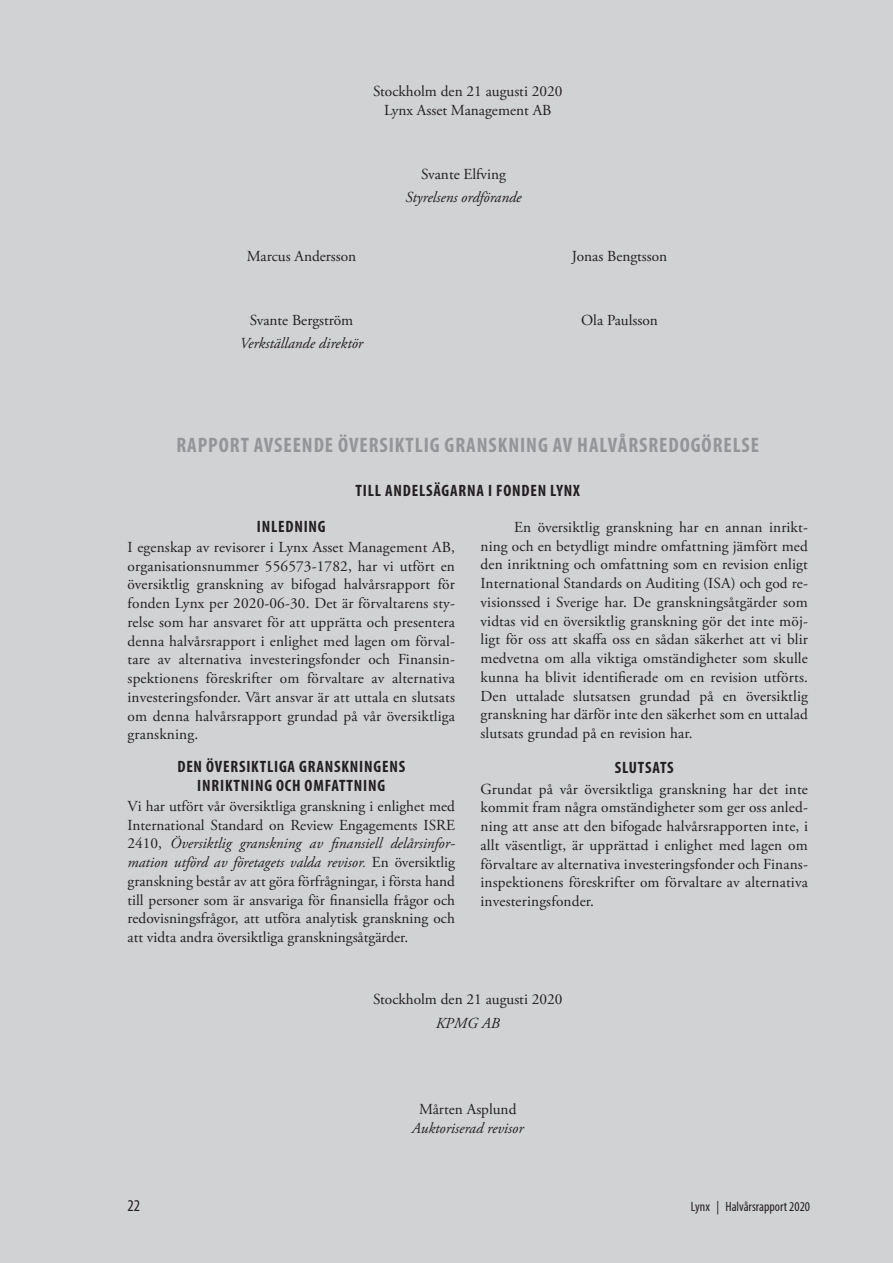
<style>
.page{position:relative;width:893px;height:1263px;background:#d1d2d4}
.page>*{position:absolute;margin:0;border:0;box-sizing:border-box;transform-origin:0 0}
.Huvudrubrik{font:700 condensed 21px "Myriad Pro";letter-spacing:.045em;color:#939598}
.Mellanrubrik{font:700 condensed 16.5px/18.8px "Myriad Pro";letter-spacing:.05em;color:#231f20;text-align:center}
.t1{font:condensed 16.5px "Myriad Pro";color:#231f20}
.Bröd{font:15.3px/18.8px "Adobe Garamond Pro";letter-spacing:-.01em;color:#231f20;text-align:justify}
.Bröd_indrag{font:15.3px/18.8px "Adobe Garamond Pro";letter-spacing:-.01em;color:#231f20;text-align:justify}
.Bröd-2{font:italic 15.3px "Adobe Garamond Pro";color:#231f20}
.t2{font:condensed 13.5px "Myriad Pro";color:#231f20}
.s1{font-style:italic}
</style>
<div class="page">
<p class="Bröd" style="left:373px;top:82px;width:191px">Stockholm den 21 augusti 2020</p>
<p class="Bröd" style="left:384px;top:101px;width:169px">Lynx Asset Management AB</p>
<p class="Bröd" style="left:421px;top:165px;width:86px">Svante Elfving</p>
<p class="Bröd-2" style="left:406px;top:188px;width:117px">Styrelsens ordförande</p>
<p class="Bröd" style="left:247px;top:247px;width:111px">Marcus Andersson</p>
<p class="Bröd" style="left:572px;top:247px;width:97px">Jonas Bengtsson</p>
<p class="Bröd" style="left:250px;top:311px;width:105px">Svante Bergström</p>
<p class="Bröd" style="left:581px;top:311px;width:78px">Ola Paulsson</p>
<p class="Bröd-2" style="left:240px;top:334px;width:125px">Verkställande direktör</p>
<p class="Huvudrubrik" style="left:176px;top:432px;width:584px">RAPPORT AVSEENDE ÖVERSIKTLIG GRANSKNING AV HALVÅRSREDOGÖRELSE</p>
<p class="Mellanrubrik" style="left:356px;top:481px;width:226px">TILL ANDELSÄGARNA I FONDEN LYNX</p>
<p class="Mellanrubrik" style="left:257px;top:516px;width:70px">INLEDNING</p>
<p class="Bröd" style="left:128px;top:538px;width:329px">I egenskap av revisorer i Lynx Asset Management AB, organisationsnummer 556573-1782, har vi utfört en översiktlig granskning av bifogad halvårsrapport för fonden Lynx per 2020-06-30. Det är förvaltarens sty&shy;relse som har ansvaret för att upprätta och presentera denna halvårsrapport i enlighet med lagen om förval&shy;tare av alternativa investeringsfonder och Finansin&shy;spektionens föreskrifter om förvaltare av alternativa investeringsfonder. Vårt ansvar är att uttala en slutsats om denna halvårsrapport grundad på vår översiktliga granskning.</p>
<p class="Mellanrubrik" style="left:177px;top:756px;width:229px">DEN ÖVERSIKTLIGA GRANSKNINGENS<br>INRIKTNING OCH OMFATTNING</p>
<p class="Bröd" style="left:128px;top:797px;width:329px">Vi har utfört vår översiktliga granskning i enlighet med International Standard on Review Engagements ISRE 2410, <span class="s1">Översiktlig granskning av finansiell delårsinfor&shy;mation utförd av företagets valda revisor.</span> En översiktlig granskning består av att göra förfrågningar, i första hand till personer som är ansvariga för finansiella frågor och redovisningsfrågor, att utföra analytisk granskning och att vidta andra översiktliga granskningsåtgärder.</p>
<p class="Bröd_indrag" style="left:480px;top:518px;width:329px;text-indent:34px">En översiktlig granskning har en annan inrikt&shy;ning och en betydligt mindre omfattning jämfört med den inriktning och omfattning som en revision enligt International Standards on Auditing (ISA) och god re&shy;visionssed i Sverige har. De granskningsåtgärder som vidtas vid en översiktlig granskning gör det inte möj&shy;ligt för oss att skaffa oss en sådan säkerhet att vi blir medvetna om alla viktiga omständigheter som skulle kunna ha blivit identifierade om en revision utförts.<br>Den uttalade slutsatsen grundad på en översiktlig granskning har därför inte den säkerhet som en uttalad slutsats grundad på en revision har.</p>
<p class="Mellanrubrik" style="left:615px;top:758px;width:61px">SLUTSATS</p>
<p class="Bröd" style="left:480px;top:780px;width:329px">Grundat på vår översiktliga granskning har det inte kommit fram några omständigheter som ger oss anled&shy;ning att anse att den bifogade halvårsrapporten inte, i allt väsentligt, är upprättad i enlighet med lagen om förvaltare av alternativa investeringsfonder och Finans&shy;inspektionens föreskrifter om förvaltare av alternativa investeringsfonder.</p>
<p class="Bröd" style="left:373px;top:990px;width:191px">Stockholm den 21 augusti 2020</p>
<p class="Bröd-2" style="left:436px;top:1013px;width:65px">KPMG AB</p>
<p class="Bröd" style="left:419px;top:1100px;width:99px">Mårten Asplund</p>
<p class="Bröd-2" style="left:412px;top:1118px;width:113px">Auktoriserad revisor</p>
<p class="t1" style="left:128px;top:1195px;width:14px">22</p>
<p class="t2" style="left:691px;top:1198px;width:121px">Lynx | Halvårsrapport 2020</p>
</div>
